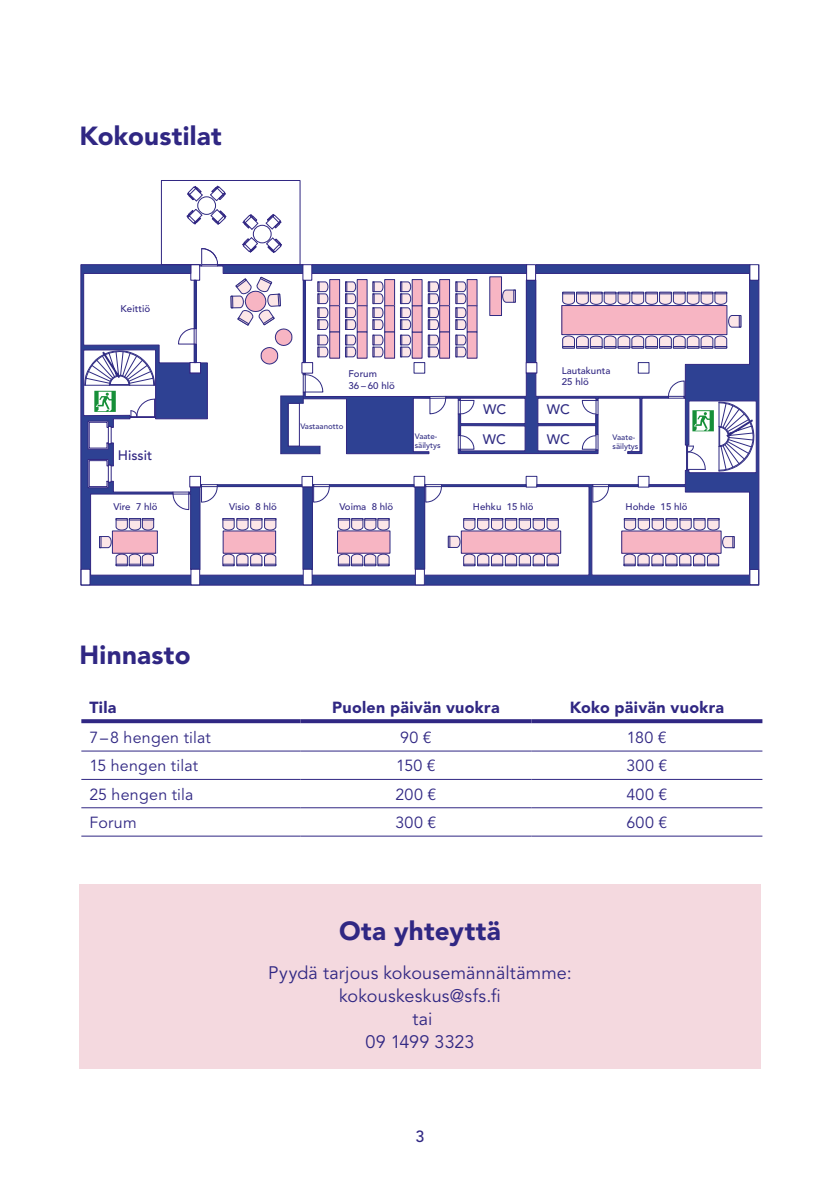
<style>
.page{position:relative;width:840px;height:1191px;background:#fff}
.page>*{position:absolute;margin:0;border:0;box-sizing:border-box;transform-origin:0 0}
.t1{font:900 26px "Avenir LT Pro";letter-spacing:.01em;color:#302783}
.t2{font:18px/23px "Avenir LT Pro";letter-spacing:.01em;color:#302783;text-align:center}
.t3{font:16px "Avenir LT Pro";letter-spacing:.015em;color:#302783}
.t4{font:900 16px "Avenir LT Pro";letter-spacing:.02em;color:#302783}
.t5{font:500 16px "Avenir LT Pro";color:#302783}
.t6{font:500 13.6px "Avenir LT Pro";color:#302c83}
.t7{font:500 13.6px "Avenir LT Pro";color:#312783}
.t8{font:500 9.6px/11.4px "Avenir LT Pro";color:#312783}
.t9{font:500 7.8px/9.4px "Avenir LT Pro";color:#302c83}
</style>
<div class="page">
<svg style="left:81px;top:719px;width:219px;height:4px"></svg>
<svg style="left:300px;top:719px;width:231px;height:4px"></svg>
<svg style="left:531px;top:719px;width:231px;height:4px"></svg>
<hr style="left:81px;top:779px;width:219px;height:1px;background:#302783">
<hr style="left:300px;top:779px;width:231px;height:1px;background:#302783">
<hr style="left:531px;top:779px;width:231px;height:1px;background:#302783">
<hr style="left:81px;top:807px;width:219px;height:1px;background:#302783">
<hr style="left:300px;top:807px;width:231px;height:1px;background:#302783">
<hr style="left:531px;top:807px;width:231px;height:1px;background:#302783">
<hr style="left:81px;top:835px;width:219px;height:1px;background:#302783">
<hr style="left:300px;top:835px;width:231px;height:1px;background:#302783">
<hr style="left:531px;top:835px;width:231px;height:1px;background:#302783">
<hr style="left:81px;top:750px;width:219px;height:1px;background:#302783">
<hr style="left:300px;top:750px;width:231px;height:1px;background:#302783">
<hr style="left:531px;top:750px;width:231px;height:1px;background:#302783">
<svg style="left:242px;top:214px;width:16px;height:16px"></svg>
<svg style="left:266px;top:237px;width:16px;height:16px"></svg>
<svg style="left:242px;top:237px;width:16px;height:16px"></svg>
<svg style="left:265px;top:214px;width:16px;height:16px"></svg>
<svg style="left:187px;top:186px;width:16px;height:16px"></svg>
<svg style="left:210px;top:209px;width:16px;height:16px"></svg>
<svg style="left:186px;top:209px;width:16px;height:16px"></svg>
<svg style="left:210px;top:185px;width:16px;height:16px"></svg>
<svg style="left:80px;top:264px;width:679px;height:321px"></svg>
<div style="left:194px;top:280px;width:2px;height:49px;border:1px solid #312783"></div>
<svg style="left:178px;top:328px;width:19px;height:35px"></svg>
<svg style="left:592px;top:484px;width:17px;height:19px"></svg>
<div style="left:608px;top:484px;width:30px;height:3px;border:1px solid #302c83"></div>
<div style="left:217px;top:484px;width:85px;height:3px;border:1px solid #302c83"></div>
<div style="left:329px;top:484px;width:85px;height:3px;border:1px solid #302c83"></div>
<div style="left:441px;top:484px;width:85px;height:3px;border:1px solid #302c83"></div>
<div style="left:197px;top:196px;width:19px;height:19px;border:1px solid #302c83;border-radius:50%"></div>
<div style="left:253px;top:225px;width:18px;height:18px;border:1px solid #312783;border-radius:50%"></div>
<svg style="left:230px;top:276px;width:62px;height:88px"></svg>
<svg style="left:727px;top:315px;width:14px;height:13px"></svg>
<svg style="left:562px;top:335px;width:164px;height:13px;background:#c3b5ce"></svg>
<svg style="left:562px;top:292px;width:164px;height:13px;background:#bfb2cc"></svg>
<svg style="left:317px;top:281px;width:11px;height:76px"></svg>
<svg style="left:345px;top:281px;width:11px;height:76px"></svg>
<svg style="left:372px;top:281px;width:11px;height:76px"></svg>
<svg style="left:400px;top:281px;width:11px;height:76px"></svg>
<svg style="left:427px;top:281px;width:12px;height:76px"></svg>
<svg style="left:502px;top:289px;width:13px;height:14px"></svg>
<svg style="left:455px;top:281px;width:11px;height:76px"></svg>
<div style="left:621px;top:531px;width:99px;height:22px;background:#f7b5c3"></div>
<svg style="left:623px;top:536px;width:111px;height:30px"></svg>
<svg style="left:623px;top:518px;width:96px;height:12px"></svg>
<div style="left:461px;top:531px;width:99px;height:22px;background:#f7b5c3"></div>
<svg style="left:447px;top:536px;width:111px;height:30px"></svg>
<svg style="left:463px;top:518px;width:95px;height:12px"></svg>
<div style="left:112px;top:531px;width:45px;height:22px;background:#f7b5c3"></div>
<svg style="left:99px;top:536px;width:55px;height:30px"></svg>
<svg style="left:115px;top:518px;width:39px;height:12px"></svg>
<div style="left:337px;top:531px;width:53px;height:22px;background:#f7b5c3"></div>
<svg style="left:337px;top:553px;width:52px;height:13px"></svg>
<svg style="left:337px;top:518px;width:52px;height:12px"></svg>
<div style="left:525px;top:362px;width:12px;height:11px;border:1px solid #312783"></div>
<div style="left:161px;top:180px;width:139px;height:85px;border:1px solid #312783"></div>
<div style="left:189px;top:362px;width:12px;height:11px;border:1px solid #312783"></div>
<div style="left:191px;top:569px;width:8px;height:16px;background:#fff"></div>
<div style="left:190px;top:569px;width:10px;height:16px;border:1px solid #302c83"></div>
<div style="left:303px;top:569px;width:9px;height:16px;background:#fff"></div>
<div style="left:303px;top:569px;width:9px;height:16px;border:1px solid #302c83"></div>
<div style="left:415px;top:569px;width:9px;height:16px;background:#fff"></div>
<div style="left:415px;top:569px;width:9px;height:16px;border:1px solid #302c83"></div>
<div style="left:189px;top:476px;width:12px;height:11px;border:1px solid #312783"></div>
<div style="left:413px;top:476px;width:12px;height:11px;border:1px solid #302c83"></div>
<div style="left:525px;top:476px;width:12px;height:11px;border:1px solid #302c83"></div>
<div style="left:81px;top:569px;width:9px;height:16px;background:#fff"></div>
<div style="left:749px;top:265px;width:9px;height:15px;background:#fff"></div>
<div style="left:749px;top:264px;width:9px;height:16px;border:1px solid #302c83"></div>
<div style="left:637px;top:476px;width:12px;height:11px;border:1px solid #302c83"></div>
<div style="left:303px;top:265px;width:8px;height:15px;background:#fff"></div>
<div style="left:302px;top:264px;width:10px;height:16px;border:1px solid #312783"></div>
<svg style="left:424px;top:484px;width:18px;height:19px"></svg>
<svg style="left:312px;top:484px;width:18px;height:19px"></svg>
<div style="left:301px;top:476px;width:11px;height:11px;border:1px solid #302c83"></div>
<svg style="left:172px;top:484px;width:104px;height:86px"></svg>
<div style="left:301px;top:362px;width:12px;height:11px;border:1px solid #312783"></div>
<div style="left:749px;top:569px;width:9px;height:15px;background:#fff"></div>
<div style="left:749px;top:569px;width:9px;height:16px;border:1px solid #302c83"></div>
<svg style="left:199px;top:248px;width:19px;height:19px"></svg>
<div style="left:190px;top:264px;width:10px;height:16px;border:1px solid #312783"></div>
<div style="left:526px;top:265px;width:9px;height:15px;background:#fff"></div>
<div style="left:526px;top:264px;width:9px;height:16px;border:1px solid #312783"></div>
<svg style="left:84px;top:350px;width:71px;height:98px"></svg>
<svg style="left:280px;top:373px;width:474px;height:98px"></svg>
<div style="left:79px;top:884px;width:681px;height:184px;background:#f4d9df"></div>
<h1 class="t1" style="left:80px;top:120px;width:144px">Kokoustilat</h1>
<p class="t8" style="left:121px;top:303px;width:31px">Keittiö</p>
<h3 class="t7" style="left:118px;top:447px;width:36px">Hissit</h3>
<p class="t8" style="left:348px;top:368px;width:48px">Forum<br>36 – 60 hlö</p>
<p class="t9" style="left:300px;top:421px;width:44px">Vastaanotto</p>
<p class="t8" style="left:561px;top:365px;width:50px">Lautakunta<br>25 hlö</p>
<h3 class="t6" style="left:483px;top:402px;width:25px">WC</h3>
<h3 class="t6" style="left:482px;top:432px;width:25px">WC</h3>
<h3 class="t6" style="left:546px;top:402px;width:25px">WC</h3>
<h3 class="t6" style="left:546px;top:432px;width:25px">WC</h3>
<p class="t9" style="left:414px;top:431px;width:27px">Vaate&shy;säilytys</p>
<p class="t9" style="left:612px;top:432px;width:27px">Vaate&shy;säilytys</p>
<p class="t8" style="left:113px;top:501px;width:45px">Vire 7 hlö</p>
<p class="t8" style="left:229px;top:501px;width:49px">Visio 8 hlö</p>
<p class="t8" style="left:339px;top:501px;width:55px">Voima 8 hlö</p>
<p class="t8" style="left:472px;top:501px;width:62px">Hehku 15 hlö</p>
<p class="t8" style="left:625px;top:501px;width:63px">Hohde 15 hlö</p>
<h1 class="t1" style="left:80px;top:639px;width:112px">Hinnasto</h1>
<h3 class="t4" style="left:89px;top:698px;width:29px">Tila</h3>
<h3 class="t4" style="left:332px;top:698px;width:169px">Puolen päivän vuokra</h3>
<h3 class="t4" style="left:569px;top:698px;width:156px">Koko päivän vuokra</h3>
<h3 class="t3" style="left:89px;top:727px;width:123px">7–8 hengen tilat</h3>
<h3 class="t3" style="left:400px;top:727px;width:33px">90 €</h3>
<h3 class="t3" style="left:626px;top:727px;width:41px">180 €</h3>
<h3 class="t3" style="left:89px;top:756px;width:110px">15 hengen tilat</h3>
<h3 class="t3" style="left:396px;top:756px;width:41px">150 €</h3>
<h3 class="t3" style="left:626px;top:756px;width:43px">300 €</h3>
<h3 class="t3" style="left:89px;top:784px;width:106px">25 hengen tila</h3>
<h3 class="t3" style="left:395px;top:784px;width:42px">200 €</h3>
<h3 class="t3" style="left:626px;top:784px;width:43px">400 €</h3>
<h3 class="t3" style="left:89px;top:813px;width:49px">Forum</h3>
<h3 class="t3" style="left:395px;top:813px;width:43px">300 €</h3>
<h3 class="t3" style="left:626px;top:813px;width:43px">600 €</h3>
<h1 class="t1" style="left:339px;top:915px;width:163px">Ota yhteyttä</h1>
<h2 class="t2" style="left:268px;top:961px;width:305px">Pyydä tarjous kokousemännältämme: kokouskeskus@sfs.fi<br>tai<br>09 1499 3323</h2>
<h3 class="t5" style="left:415px;top:1127px;width:10px">3</h3>
</div>
